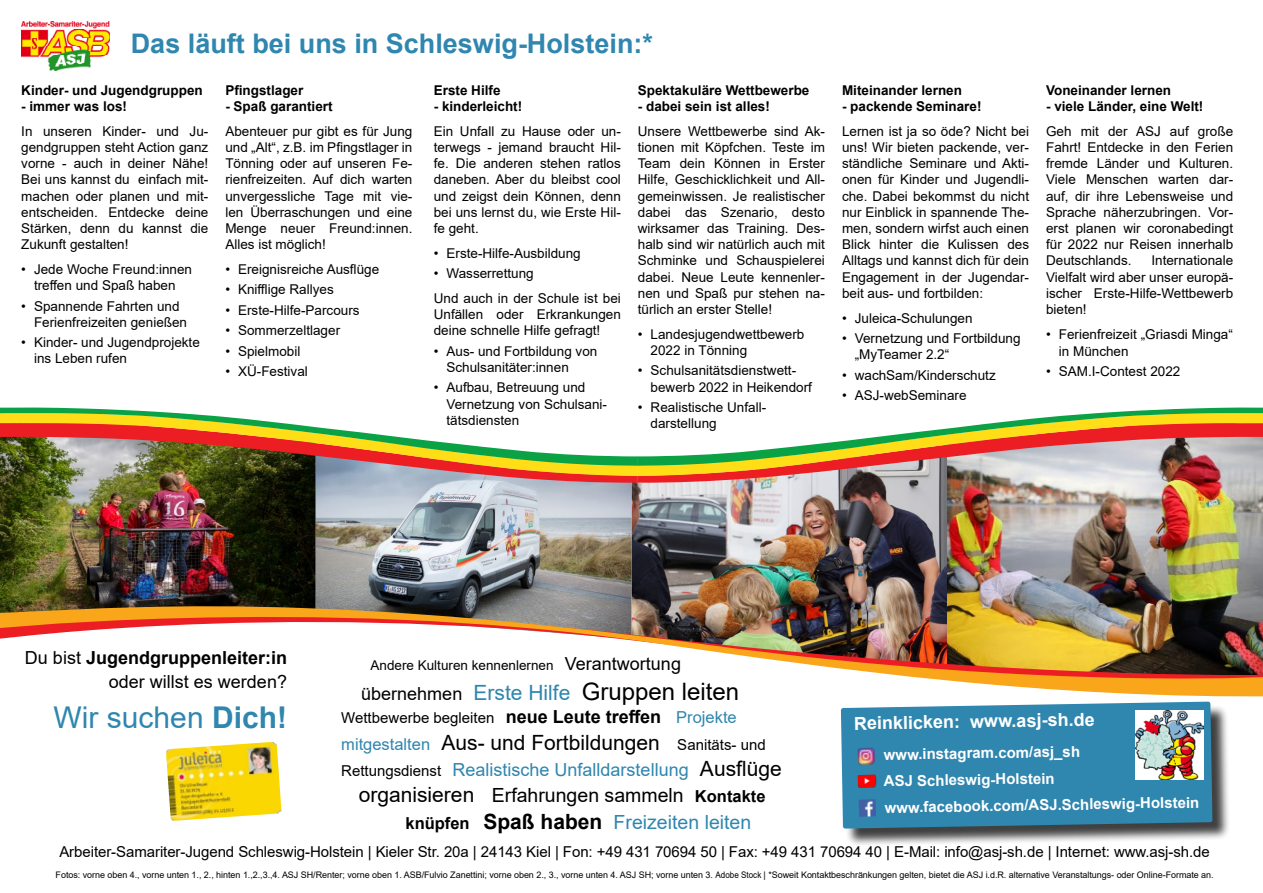
<style>
.page{position:relative;width:1263px;height:893px;background:#fff}
.page>*{position:absolute;margin:0;border:0;box-sizing:border-box;transform-origin:0 0}
.t1{font:30px "Arial";color:#2f86af}
.t2{font:700 27px "Arial";color:#2f86af}
.t3{font:24px "Arial";color:#000}
.t4{font:21px "Arial";color:#000}
.t5{font:19.5px/26.5px "Arial";color:#000}
.t6{font:18px "Arial";color:#2f86af}
.t7{font:18px/24px "Arial";color:#000;text-align:right}
.t8{font:700 18px "Arial";color:#fff}
.t9{font:15px "Arial";letter-spacing:-.005em;color:#000}
.t10{font:700 15px/26.5px "Arial";color:#fff}
.t11{font:13.5px/16.2px "Arial";color:#000}
.t12{font:700 13.5px "Arial";color:#000}
.t13{font:9px "Arial";letter-spacing:-.005em;color:#000}
.s1{font-weight:700}
.s2{font-size:18px}
.s3{font-size:21px;color:#2f86af}
.s4{font-weight:700;font-size:18px}
.s5{font-size:16.5px;color:#2f86af}
.s6{font-size:15px}
.s7{font-size:15px;color:#000}
.s8{font-size:21px;color:#000}
.s9{font-size:21px}
.s10{font-weight:700;font-size:16.5px}
.s11{font-weight:700;font-size:21px}
.s12{color:#2f86af}
</style>
<div class="page">
<img style="left:631px;top:483px;width:316px;height:102px">
<img style="left:0;top:483px;width:316px;height:102px">
<img style="left:947px;top:483px;width:316px;height:102px">
<img style="left:316px;top:483px;width:315px;height:102px">
<img style="left:0;top:408px;width:1263px;height:75px">
<img style="left:0;top:585px;width:1263px;height:112px">
<img style="left:21px;top:21px;width:89px;height:49px">
<img style="left:166px;top:742px;width:116px;height:79px">
<div style="left:844px;top:704px;width:387px;height:143px;background:#000;opacity:.75"></div>
<svg style="left:840px;top:701px;width:375px;height:130px;background:#3987ac"></svg>
<img style="left:858px;top:799px;width:18px;height:18px">
<img style="left:1136px;top:711px;width:68px;height:68px">
<img style="left:857px;top:748px;width:18px;height:17px">
<img style="left:857px;top:774px;width:20px;height:14px">
<h2 class="t2" style="left:131px;top:25px;width:524px">Das läuft bei uns in Schleswig-Holstein:*</h2>
<p class="t12" style="left:21px;top:81px;width:183px">Kinder- und Jugendgruppen</p>
<p class="t12" style="left:21px;top:97px;width:107px">- immer was los!</p>
<p class="t11" style="left:21px;top:123px;width:189px;text-align:justify">In unseren Kinder- und Ju&shy;gendgruppen steht Action ganz vorne - auch in deiner Nähe!<br>Bei uns kannst du einfach mit&shy;machen oder planen und mit&shy;entscheiden. Entdecke deine Stärken, denn du kannst die Zukunft gestalten!</p>
<p class="t11" style="left:21px;top:261px;width:172px;text-align:center">• Jede Woche Freund:innen treffen und Spaß haben</p>
<p class="t11" style="left:34px;top:298px;width:155px;text-indent:-13px">• Spannende Fahrten und<br>Ferienfreizeiten genießen</p>
<p class="t11" style="left:34px;top:334px;width:167px;text-indent:-13px">• Kinder- und Jugendprojekte ins Leben rufen</p>
<p class="t12" style="left:225px;top:81px;width:80px">Pfingstlager</p>
<p class="t12" style="left:225px;top:97px;width:109px">- Spaß garantiert</p>
<p class="t11" style="left:225px;top:123px;width:189px;text-align:justify">Abenteuer pur gibt es für Jung und „Alt“, z.B. im Pfingstlager in Tönning oder auf unseren Fe&shy;rienfreizeiten. Auf dich warten unvergessliche Tage mit vie&shy;len Überraschungen und eine Menge neuer Freund:innen.<br>Alles ist möglich!</p>
<p class="t11" style="left:225px;top:261px;width:155px">• Ereignisreiche Ausflüge</p>
<p class="t11" style="left:225px;top:281px;width:110px">• Knifflige Rallyes</p>
<p class="t11" style="left:225px;top:302px;width:136px">• Erste-Hilfe-Parcours</p>
<p class="t11" style="left:225px;top:322px;width:116px">• Sommerzeltlager</p>
<p class="t11" style="left:225px;top:343px;width:77px">• Spielmobil</p>
<p class="t11" style="left:225px;top:363px;width:84px">• XÜ-Festival</p>
<p class="t12" style="left:434px;top:81px;width:68px">Erste Hilfe</p>
<p class="t12" style="left:434px;top:97px;width:90px">- kinderleicht!</p>
<p class="t11" style="left:434px;top:123px;width:189px;text-align:justify">Ein Unfall zu Hause oder un&shy;terwegs - jemand braucht Hil&shy;fe. Die anderen stehen ratlos daneben. Aber du bleibst cool und zeigst dein Können, denn bei uns lernst du, wie Erste Hil&shy;fe geht.</p>
<p class="t11" style="left:434px;top:245px;width:149px">• Erste-Hilfe-Ausbildung</p>
<p class="t11" style="left:434px;top:261px;width:189px;line-height:24.8px">• Wasserrettung<br>Und auch in der Schule ist bei</p>
<p class="t11" style="left:434px;top:306px;width:189px">Unfällen oder Erkrankungen deine schnelle Hilfe gefragt!</p>
<p class="t11" style="left:446px;top:343px;width:152px;text-indent:-13px">• Aus- und Fortbildung von<br>Schulsanitäter:innen</p>
<p class="t11" style="left:446px;top:379px;width:162px;text-indent:-13px">• Aufbau, Betreuung und<br>Vernetzung von Schulsani&shy;tätsdiensten</p>
<p class="t12" style="left:638px;top:81px;width:173px">Spektakuläre Wettbewerbe</p>
<p class="t12" style="left:638px;top:97px;width:134px">- dabei sein ist alles!</p>
<p class="t11" style="left:638px;top:123px;width:189px;text-align:justify">Unsere Wettbewerbe sind Ak&shy;tionen mit Köpfchen. Teste im Team dein Können in Erster Hilfe, Geschicklichkeit und All&shy;gemeinwissen. Je realistischer dabei das Szenario, desto wirksamer das Training. Des&shy;halb sind wir natürlich auch mit Schminke und Schauspielerei dabei. Neue Leute kennenler&shy;nen und Spaß pur stehen na&shy;türlich an erster Stelle!</p>
<p class="t11" style="left:651px;top:326px;width:155px;text-indent:-13px">• Landesjugendwettbewerb<br>2022 in Tönning</p>
<p class="t11" style="left:651px;top:362px;width:163px;text-indent:-13px">• Schulsanitätsdienstwett&shy;bewerb 2022 in Heikendorf</p>
<p class="t11" style="left:651px;top:399px;width:117px;text-indent:-13px">• Realistische Unfall&shy;darstellung</p>
<p class="t12" style="left:842px;top:81px;width:122px">Miteinander lernen</p>
<p class="t12" style="left:842px;top:97px;width:141px">- packende Seminare!</p>
<p class="t11" style="left:842px;top:123px;width:189px;text-align:justify">Lernen ist ja so öde? Nicht bei uns! Wir bieten packende, ver&shy;ständliche Seminare und Akti&shy;onen für Kinder und Jugendli&shy;che. Dabei bekommst du nicht nur Einblick in spannende The&shy;men, sondern wirfst auch einen Blick hinter die Kulissen des Alltags und kannst dich für dein Engagement in der Jugendar&shy;beit aus- und fortbilden:</p>
<p class="t11" style="left:842px;top:310px;width:132px">• Juleica-Schulungen</p>
<p class="t11" style="left:855px;top:330px;width:167px;text-indent:-13px">• Vernetzung und Fortbildung „MyTeamer 2.2“</p>
<p class="t11" style="left:842px;top:367px;width:155px">• wachSam/Kinderschutz</p>
<p class="t11" style="left:842px;top:387px;width:126px">• ASJ-webSeminare</p>
<p class="t12" style="left:1046px;top:81px;width:127px">Voneinander lernen</p>
<p class="t12" style="left:1046px;top:97px;width:159px">- viele Länder, eine Welt!</p>
<p class="t11" style="left:1046px;top:123px;width:189px;text-align:justify">Geh mit der ASJ auf große Fahrt! Entdecke in den Ferien fremde Länder und Kulturen.<br>Viele Menschen warten dar&shy;auf, dir ihre Lebensweise und Sprache näherzubringen. Vor&shy;erst planen wir coronabedingt für 2022 nur Reisen innerhalb Deutschlands.</p>
<p class="t11" style="left:1046px;top:252px;width:189px;text-align:justify;text-indent:105px">Internationale Vielfalt wird aber unser europä&shy;ischer Erste-Hilfe-Wettbewerb bieten!</p>
<p class="t11" style="left:1059px;top:326px;width:176px;text-indent:-13px">• Ferienfreizeit „Griasdi Minga“ in München</p>
<p class="t11" style="left:1046px;top:363px;width:136px">• SAM.I-Contest 2022</p>
<h3 class="t7" style="left:25px;top:646px;width:264px">Du bist <span class="s1">Jugendgruppenleiter:in </span>oder willst es werden?</h3>
<h1 class="t1" style="left:54px;top:697px;width:235px">Wir suchen <span class="s1">Dich!</span></h1>
<p class="t11" style="left:370px;top:657px;width:312px">Andere Kulturen kennenlernen <span class="s2">Verantwortung</span></p>
<h3 class="t3" style="left:361px;top:675px;width:379px"><span class="s2">übernehmen</span> <span class="s3">Erste Hilfe</span> Gruppen leiten</h3>
<p class="t9" style="left:341px;top:707px;width:397px">Wettbewerbe begleiten <span class="s4">neue Leute treffen</span> <span class="s5">Projekte</span></p>
<h3 class="t4" style="left:341px;top:728px;width:426px"><span class="s5">mitgestalten</span> Aus- und Fortbildungen <span class="s6">Sanitäts- und</span></h3>
<h3 class="t6" style="left:341px;top:757px;width:442px"><span class="s7">Rettungsdienst</span> Realistische Unfalldarstellung <span class="s8">Ausflüge</span></h3>
<h3 class="t5" style="left:405px;top:782px;width:362px;text-indent:-47px"><span class="s9">organisieren</span> Erfahrungen sammeln <span class="s10">Kontakte knüpfen</span> <span class="s11">Spaß haben</span> <span class="s12">Freizeiten leiten</span></h3>
<p class="t9" style="left:59px;top:841px;width:1152px">Arbeiter-Samariter-Jugend Schleswig-Holstein | Kieler Str. 20a | 24143 Kiel | Fon: +49 431 70694 50 | Fax: +49 431 70694 40 | E-Mail: info@asj-sh.de | Internet: www.asj-sh.de</p>
<p class="t13" style="left:56px;top:868px;width:1160px">Fotos: vorne oben 4., vorne unten 1., 2., hinten 1.,2.,3.,4. ASJ SH/Renter; vorne oben 1. ASB/Fulvio Zanettini; vorne oben 2., 3., vorne unten 4. ASJ SH; vorne unten 3. Adobe Stock | *Soweit Kontaktbeschränkungen gelten, bietet die ASJ i.d.R. alternative Veranstaltungs- oder Online-Formate an.</p>
<h3 class="t8" style="left:854px;top:711px;width:242px;rotate:-1deg">Reinklicken: www.asj-sh.de</h3>
<p class="t10" style="left:883px;top:741px;width:317px;rotate:-1deg">www.instagram.com/asj_sh<br>ASJ Schleswig-Holstein www.facebook.com/ASJ.Schleswig-Holstein</p>
</div>
